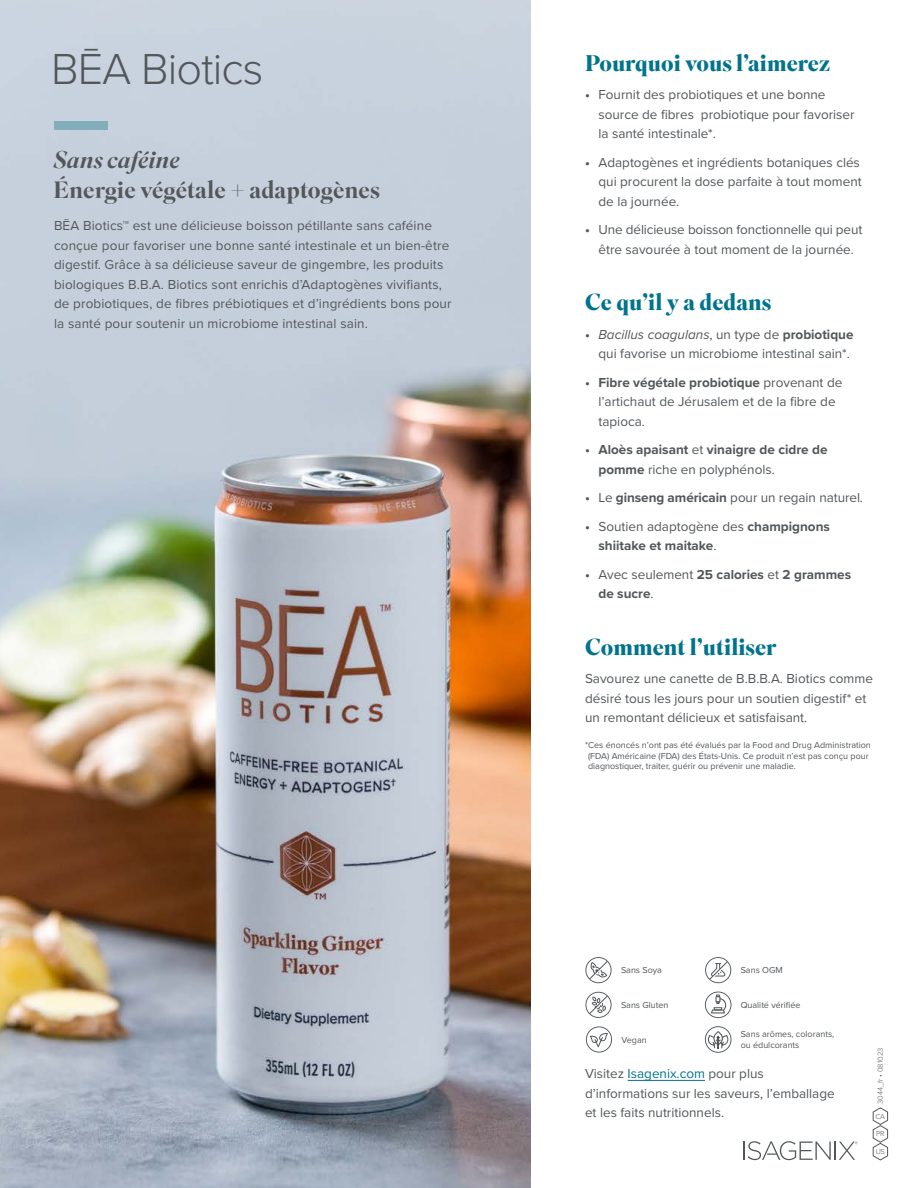
<style>
.page{position:relative;width:918px;height:1188px;background:#fff}
.page>*{position:absolute;margin:0;border:0;box-sizing:border-box;transform-origin:0 0}
.t1{font:300 45px "Proxima Nova";letter-spacing:-.02em;color:#52575a}
.t2{font:500 24px "Superior Title";color:#52575a}
.t3{font:italic 500 24px "Superior Title";color:#52575a}
.t4{font:700 22.5px "Superior Title";color:#00748d}
.t5{font:13.5px/19.5px "Proxima Nova";color:#52575a}
.t6{font:700 13.5px/19.5px "Proxima Nova";color:#52575a}
.t7{font:9px/10.5px "Proxima Nova";color:#52575a}
.t8{font:300 7.5px "Proxima Nova";color:#52575a}
.s1{font-weight:700}
.s2{font-style:italic}
.s3{font-weight:400}
.s4{color:#00748d}
</style>
<div class="page">
<svg style="left:743px;top:1141px;width:115px;height:19px"></svg>
<img style="left:0;top:0;width:531px;height:1188px">
<div style="left:54px;top:121px;width:54px;height:9px;background:#82aeb9"></div>
<hr style="left:628px;top:1080px;width:77px;height:1px;background:#00748d">
<svg style="left:873px;top:1107px;width:15px;height:53px"></svg>
<svg style="left:585px;top:992px;width:27px;height:26px"></svg>
<svg style="left:585px;top:957px;width:27px;height:26px"></svg>
<svg style="left:586px;top:1026px;width:26px;height:27px"></svg>
<svg style="left:705px;top:992px;width:26px;height:26px"></svg>
<svg style="left:705px;top:1026px;width:26px;height:27px"></svg>
<svg style="left:705px;top:957px;width:27px;height:26px"></svg>
<h1 class="t1" style="left:51px;top:35px;width:214px">BĒA Biotics</h1>
<h2 class="t3" style="left:53px;top:146px;width:128px">Sans caféine</h2>
<h2 class="t2" style="left:53px;top:175px;width:328px">Énergie végétale + adaptogènes</h2>
<p class="t5" style="left:54px;top:215px;width:399px">BĒA Biotics™ est une délicieuse boisson pétillante sans caféine conçue pour favoriser une bonne santé intestinale et un bien-être digestif. Grâce à sa délicieuse saveur de gingembre, les produits biologiques B.B.A. Biotics sont enrichis d’Adaptogènes vivifiants, de probiotiques, de fibres prébiotiques et d’ingrédients bons pour la santé pour soutenir un microbiome intestinal sain.</p>
<h3 class="t4" style="left:585px;top:49px;width:247px">Pourquoi vous l’aimerez</h3>
<p class="t5" style="left:598px;top:85px;width:258px;text-indent:-14px"><span class="s1">•</span> Fournit des probiotiques et une bonne source de fibres probiotique pour favoriser la santé intestinale*.</p>
<p class="t5" style="left:598px;top:152px;width:265px;text-indent:-14px"><span class="s1">•</span> Adaptogènes et ingrédients botaniques clés qui procurent la dose parfaite à tout moment de la journée.</p>
<p class="t5" style="left:585px;top:220px;width:279px;text-align:center"><span class="s1">•</span> Une délicieuse boisson fonctionnelle qui peut être savourée à tout moment de la journée.</p>
<h3 class="t4" style="left:585px;top:288px;width:188px">Ce qu’il y a dedans</h3>
<p class="t5" style="left:585px;top:324px;width:270px;text-align:right"><span class="s1">•</span> <span class="s2">Bacillus coagulans</span>, un type de <span class="s1">probiotique </span>qui favorise un microbiome intestinal sain*.</p>
<p class="t5" style="left:598px;top:372px;width:245px;text-indent:-14px"><span class="s1">• Fibre végétale probiotique</span> provenant de l’artichaut de Jérusalem et de la fibre de tapioca.</p>
<p class="t6" style="left:598px;top:440px;width:231px;text-indent:-14px">• Aloès apaisant <span class="s3">et</span> vinaigre de cidre de pomme <span class="s3">riche en polyphénols.</span></p>
<p class="t5" style="left:585px;top:487px;width:280px"><span class="s1">•</span> Le <span class="s1">ginseng américain</span> pour un regain naturel.</p>
<p class="t6" style="left:598px;top:516px;width:233px;text-indent:-14px">• <span class="s3">Soutien adaptogène des</span> champignons shiitake et maitake<span class="s3">.</span></p>
<p class="t6" style="left:598px;top:564px;width:254px;text-indent:-14px">• <span class="s3">Avec seulement</span> 25 calories <span class="s3">et</span> 2 grammes de sucre<span class="s3">.</span></p>
<h3 class="t4" style="left:585px;top:633px;width:193px">Comment l’utiliser</h3>
<p class="t5" style="left:585px;top:668px;width:289px">Savourez une canette de B.B.B.A. Biotics comme désiré tous les jours pour un soutien digestif* et un remontant délicieux et satisfaisant.</p>
<p class="t7" style="left:588px;top:740px;width:284px;text-indent:-3px">*Ces énoncés n’ont pas été évalués par la Food and Drug Administration (FDA) Américaine (FDA) des États-Unis. Ce produit n’est pas conçu pour diagnostiquer, traiter, guérir ou prévenir une maladie.</p>
<p class="t7" style="left:621px;top:965px;width:43px">Sans Soya</p>
<p class="t7" style="left:621px;top:999px;width:49px">Sans Gluten</p>
<p class="t7" style="left:741px;top:965px;width:44px">Sans OGM</p>
<p class="t7" style="left:741px;top:999px;width:61px">Qualité vérifiée</p>
<p class="t7" style="left:621px;top:1034px;width:27px">Vegan</p>
<p class="t7" style="left:741px;top:1029px;width:95px">Sans arômes, colorants, ou édulcorants</p>
<p class="t5" style="left:585px;top:1063px;width:251px">Visitez <span class="s4">Isagenix.com</span> pour plus d’informations sur les saveurs, l’emballage et les faits nutritionnels.</p>
<p class="t8" style="left:875px;top:1104px;width:58px;rotate:-90deg">3044_fr • 081023</p>
<p class="t8" style="left:876px;top:1111px;width:11px">CA</p>
<p class="t8" style="left:876px;top:1128px;width:10px">PR</p>
<p class="t8" style="left:876px;top:1146px;width:11px">US</p>
</div>
